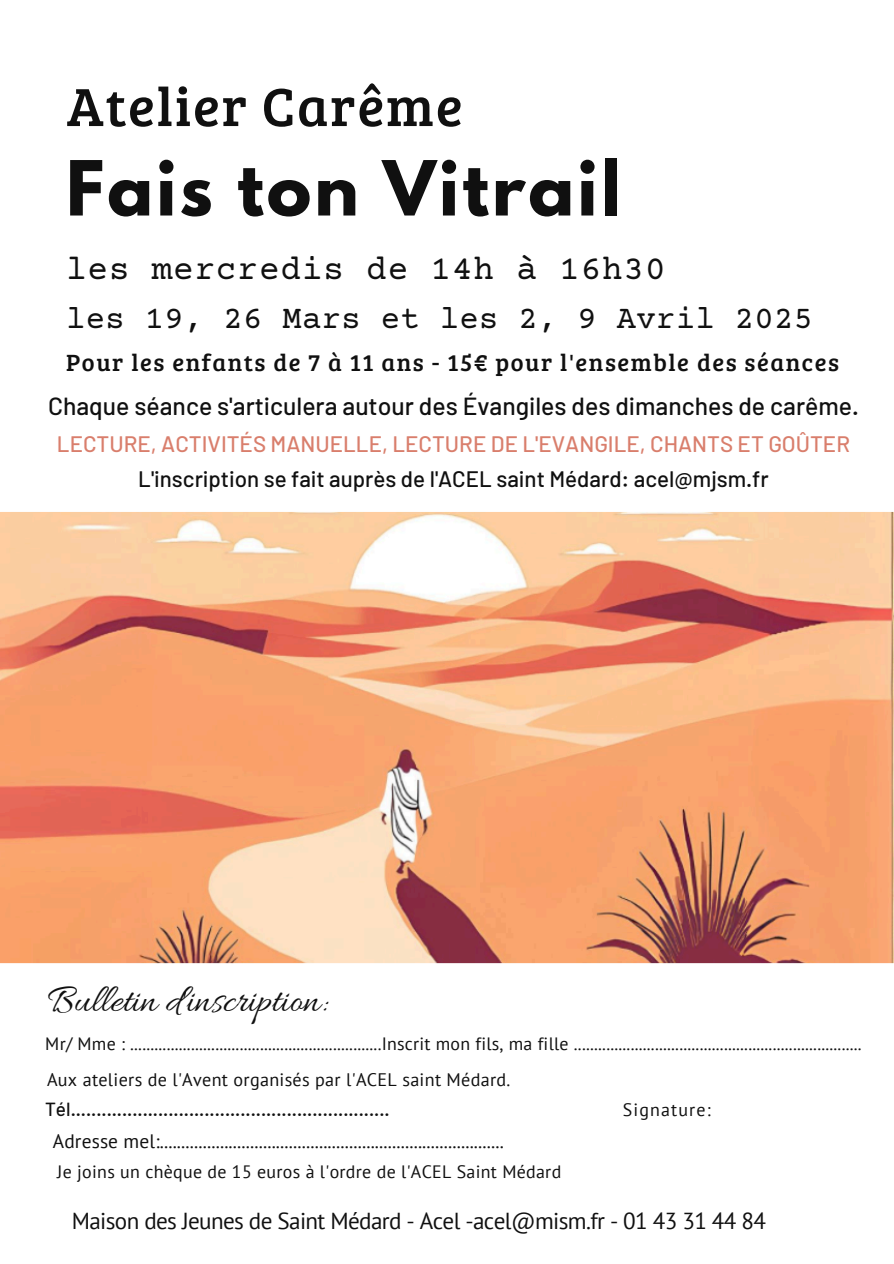
<style>
.page{position:relative;width:894px;height:1264px;background:#fff}
.page>*{position:absolute;margin:0;border:0;box-sizing:border-box;transform-origin:0 0}
.t1{font:700 67.2px "League Spartan";letter-spacing:.045em;color:#101010}
.t2{font:55.35px "Bree Serif";letter-spacing:.03em;color:#101010}
.t3{font:40.05px "Allura";letter-spacing:-.005em;color:#101010}
.t4{font:34.2px "Courier Prime";letter-spacing:.025em;color:#101010}
.t5{font:32.25px "Courier Prime";letter-spacing:.01em;color:#101010}
.t6{font:500 24.75px "Barlow";color:#101010}
.t7{font:24.3px "Bree Serif";letter-spacing:.065em;color:#101010}
.t8{font:23.1px "PT Sans";letter-spacing:-.025em;color:#101010}
.t9{font:500 22.35px/34.8px "Barlow";color:#d97e6c;text-align:center}
.t10{font:19.35px "PT Sans";letter-spacing:.01em;color:#101010}
.t11{font:500 18.9px "Barlow";color:#101010}
.t12{font:18.15px "PT Sans";letter-spacing:.015em;color:#101010}
.t13{font:17.85px "PT Sans";letter-spacing:.015em;color:#101010}
.t14{font:17.85px "PT Sans";letter-spacing:.065em;color:#101010}
.s1{color:#101010}
</style>
<div class="page">
<img style="left:0;top:470px;width:893px;height:494px">
<p class="t2" style="left:67px;top:66px;width:397px">Atelier Carême</p>
<h1 class="t1" style="left:66px;top:155px;width:556px">Fais ton Vitrail</h1>
<h1 class="t4" style="left:66px;top:252px;width:600px">les mercredis de 14h à 16h30</h1>
<h1 class="t5" style="left:66px;top:303px;width:748px">les 19, 26 Mars et les 2, 9 Avril 2025</h1>
<h1 class="t7" style="left:66px;top:344px;width:774px">Pour les enfants de 7 à 11 ans - 15€ pour l'ensemble des séances</h1>
<h4 class="t6" style="left:48px;top:390px;width:812px">Chaque séance s'articulera autour des Évangiles des dimanches de carême.</h4>
<h4 class="t9" style="left:57px;top:425px;width:794px">LECTURE, ACTIVITÉS MANUELLE, LECTURE DE L'EVANGILE, CHANTS ET GOÛTER<br><span class="s1">L'inscription se fait auprès de l'ACEL saint Médard: acel@mjsm.fr</span></h4>
<h3 class="t3" style="left:48px;top:978px;width:280px">Bulletin d'inscription:</h3>
<h2 class="t13" style="left:45px;top:1031px;width:817px">Mr/ Mme : ..............................................................Inscrit mon fils, ma fille .......................................................................</h2>
<p class="t12" style="left:47px;top:1067px;width:465px">Aux ateliers de l'Avent organisés par l'ACEL saint Médard.</p>
<p class="t11" style="left:45px;top:1097px;width:346px">Tél..............................................................</p>
<h5 class="t10" style="left:53px;top:1128px;width:452px">Adresse mel:................................................................................</h5>
<p class="t14" style="left:622px;top:1097px;width:89px">Signature:</p>
<p class="t13" style="left:57px;top:1159px;width:505px">Je joins un chèque de 15 euros à l'ordre de l'ACEL Saint Médard</p>
<p class="t8" style="left:72px;top:1205px;width:695px">Maison des Jeunes de Saint Médard - Acel -acel@mism.fr - 01 43 31 44 84</p>
</div>
